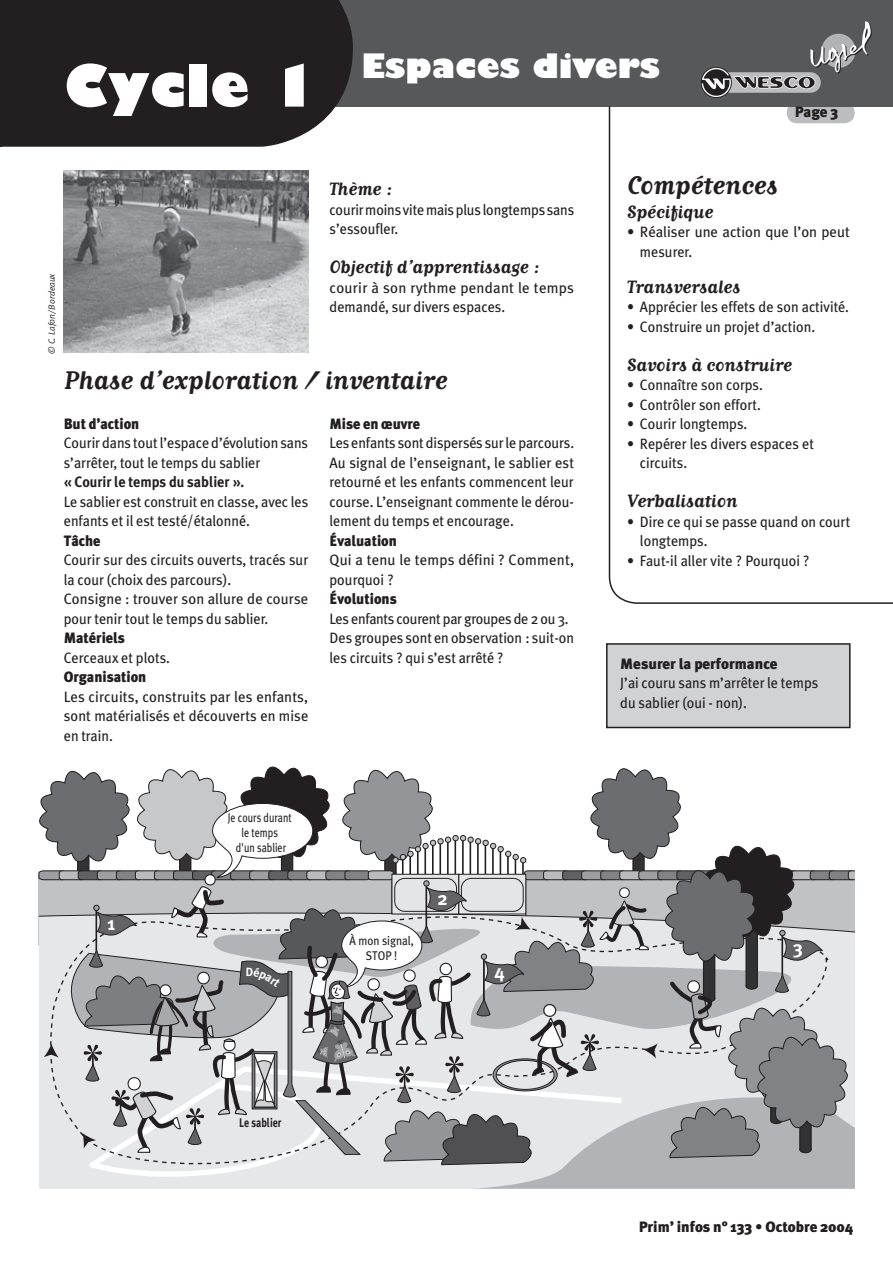
<style>
.page{position:relative;width:893px;height:1263px;background:#fff}
.page>*{position:absolute;margin:0;border:0;box-sizing:border-box;transform-origin:0 0}
.t1{font:800 57px "Gill Sans";color:#fff}
.t2{font:800 33px "Gill Sans";color:#fff}
.t3{font:700 30px "Matrix Script";color:#231f20}
.t4{font:700 21px "Matrix Script";color:#231f20}
.t5{font:700 18.9px "Meta Plus";color:#fff}
.t6{font:15px/19.5px "Meta Plus";color:#231f20;scale:.95 1}
.t7{font:15px/19.5px "Meta Plus";color:#231f20}
.t8{font:900 15px "Meta Plus";color:#231f20;scale:.95 1}
.t9{font:900 15px "Meta Plus";color:#231f20}
.t10{font:700 15px "Meta Plus";color:#231f20;scale:.95 1}
.t11{font:12.6px/15px "Meta Plus";color:#231f20;text-align:center;scale:.8 1}
.t12{font:12.6px/15px "Meta Plus";color:#231f20;text-align:center;scale:.9 1}
.t13{font:700 12.6px "Meta Plus";color:#231f20;scale:.8 1}
.t14{font:italic 9px "Meta Plus Normal";color:#231f20}
</style>
<div class="page">
<div style="left:0;top:0;width:893px;height:106px;background:#57585a"></div>
<svg style="left:702px;top:21px;width:170px;height:77px"></svg>
<div style="left:0;top:0;width:354px;height:147px;background:#231f20"></div>
<svg style="left:608px;top:106px;width:285px;height:498px"></svg>
<img style="left:64px;top:170px;width:244px;height:183px">
<div style="left:607px;top:644px;width:243px;height:83px;background:#d1d2d4"></div>
<div style="left:606px;top:643px;width:244px;height:85px;border:2px solid #231f20"></div>
<svg style="left:39px;top:767px;width:816px;height:422px"></svg>
<h1 class="t1" style="left:64px;top:50px;width:256px">Cycle 1</h1>
<h2 class="t2" style="left:361px;top:46px;width:300px">Espaces divers</h2>
<p class="t9" style="left:795px;top:103px;width:45px">Page 3</p>
<p class="t14" style="left:47px;top:354px;width:82px;rotate:-90deg">© C. Lafon/Bordeaux</p>
<h3 class="t4" style="left:330px;top:178px;width:64px">Thème :</h3>
<p class="t6" style="left:330px;top:199px;width:259px">courir moins vite mais plus longtemps sans s’essoufler.</p>
<h3 class="t4" style="left:330px;top:256px;width:212px">Objectif d’apprentissage :</h3>
<p class="t7" style="left:330px;top:277px;width:246px">courir à son rythme pendant le temps demandé, sur divers espaces.</p>
<h3 class="t3" style="left:64px;top:366px;width:385px">Phase d’exploration / inventaire</h3>
<p class="t8" style="left:64px;top:415px;width:81px">But d’action</p>
<p class="t6" style="left:64px;top:433px;width:259px">Courir dans tout l’espace d’évolution sans s’arrêter, tout le temps du sablier</p>
<p class="t10" style="left:64px;top:473px;width:191px">« Courir le temps du sablier ».</p>
<p class="t6" style="left:64px;top:491px;width:259px">Le sablier est construit en classe, avec les enfants et il est testé/étalonné.</p>
<p class="t8" style="left:64px;top:532px;width:40px">Tâche</p>
<p class="t6" style="left:64px;top:550px;width:259px">Courir sur des circuits ouverts, tracés sur la cour (choix des parcours).<br>Consigne : trouver son allure de course pour tenir tout le temps du sablier.</p>
<p class="t8" style="left:64px;top:629px;width:66px">Matériels</p>
<p class="t6" style="left:64px;top:647px;width:113px">Cerceaux et plots.</p>
<p class="t8" style="left:64px;top:668px;width:89px">Organisation</p>
<p class="t7" style="left:64px;top:686px;width:246px;text-align:justify">Les circuits, construits par les enfants, sont matérialisés et découverts en mise en train.</p>
<p class="t8" style="left:330px;top:415px;width:97px">Mise en œuvre</p>
<p class="t6" style="left:330px;top:433px;width:259px;text-align:justify">Les enfants sont dispersés sur le parcours.<br>Au signal de l’enseignant, le sablier est retourné et les enfants commencent leur course. L’enseignant commente le dérou&shy;lement du temps et encourage.</p>
<p class="t8" style="left:330px;top:532px;width:72px">Évaluation</p>
<p class="t7" style="left:330px;top:550px;width:246px">Qui a tenu le temps défini ? Comment, pourquoi ?</p>
<p class="t8" style="left:330px;top:590px;width:72px">Évolutions</p>
<p class="t6" style="left:330px;top:608px;width:259px">Les enfants courent par groupes de 2 ou 3.<br>Des groupes sont en observation : suit-on les circuits ? qui s’est arrêté ?</p>
<p class="t5" style="left:108px;top:912px;width:9px">1</p>
<p class="t11" style="left:228px;top:810px;width:81px">Je cours durant le temps<br>d'un sablier</p>
<p class="t12" style="left:349px;top:933px;width:73px">À mon signal,<br>STOP !</p>
<p class="t5" style="left:438px;top:888px;width:12px">2</p>
<p class="t5" style="left:494px;top:960px;width:12px">4</p>
<h3 class="t3" style="left:627px;top:170px;width:152px">Compétences</h3>
<h3 class="t4" style="left:627px;top:201px;width:88px">Spécifique</h3>
<p class="t7" style="left:640px;top:222px;width:212px;text-indent:-13px">• Réaliser une action que l’on peut mesurer.</p>
<h3 class="t4" style="left:627px;top:276px;width:115px">Transversales</h3>
<p class="t6" style="left:627px;top:297px;width:235px">• Apprécier les effets de son activité.</p>
<p class="t6" style="left:627px;top:316px;width:199px">• Construire un projet d’action.</p>
<h3 class="t4" style="left:627px;top:354px;width:166px">Savoirs à construire</h3>
<p class="t6" style="left:627px;top:375px;width:144px">• Connaître son corps.</p>
<p class="t6" style="left:627px;top:394px;width:142px">• Contrôler son effort.</p>
<p class="t6" style="left:627px;top:414px;width:128px">• Courir longtemps.</p>
<p class="t6" style="left:640px;top:433px;width:185px;text-indent:-13px">• Repérer les divers espaces et circuits.</p>
<h3 class="t4" style="left:627px;top:490px;width:112px">Verbalisation</h3>
<p class="t6" style="left:640px;top:511px;width:223px;text-indent:-13px">• Dire ce qui se passe quand on court longtemps.</p>
<p class="t6" style="left:627px;top:550px;width:193px">• Faut-il aller vite ? Pourquoi ?</p>
<p class="t9" style="left:620px;top:655px;width:159px">Mesurer la performance</p>
<p class="t6" style="left:620px;top:673px;width:210px">J’ai couru sans m’arrêter le temps du sablier (oui - non).</p>
<p class="t5" style="left:793px;top:937px;width:11px">3</p>
<p class="t13" style="left:239px;top:1115px;width:54px">Le sablier</p>
<p class="t9" style="left:639px;top:1218px;width:216px">Prim’ infos n° 133 • Octobre 2004</p>
</div>
